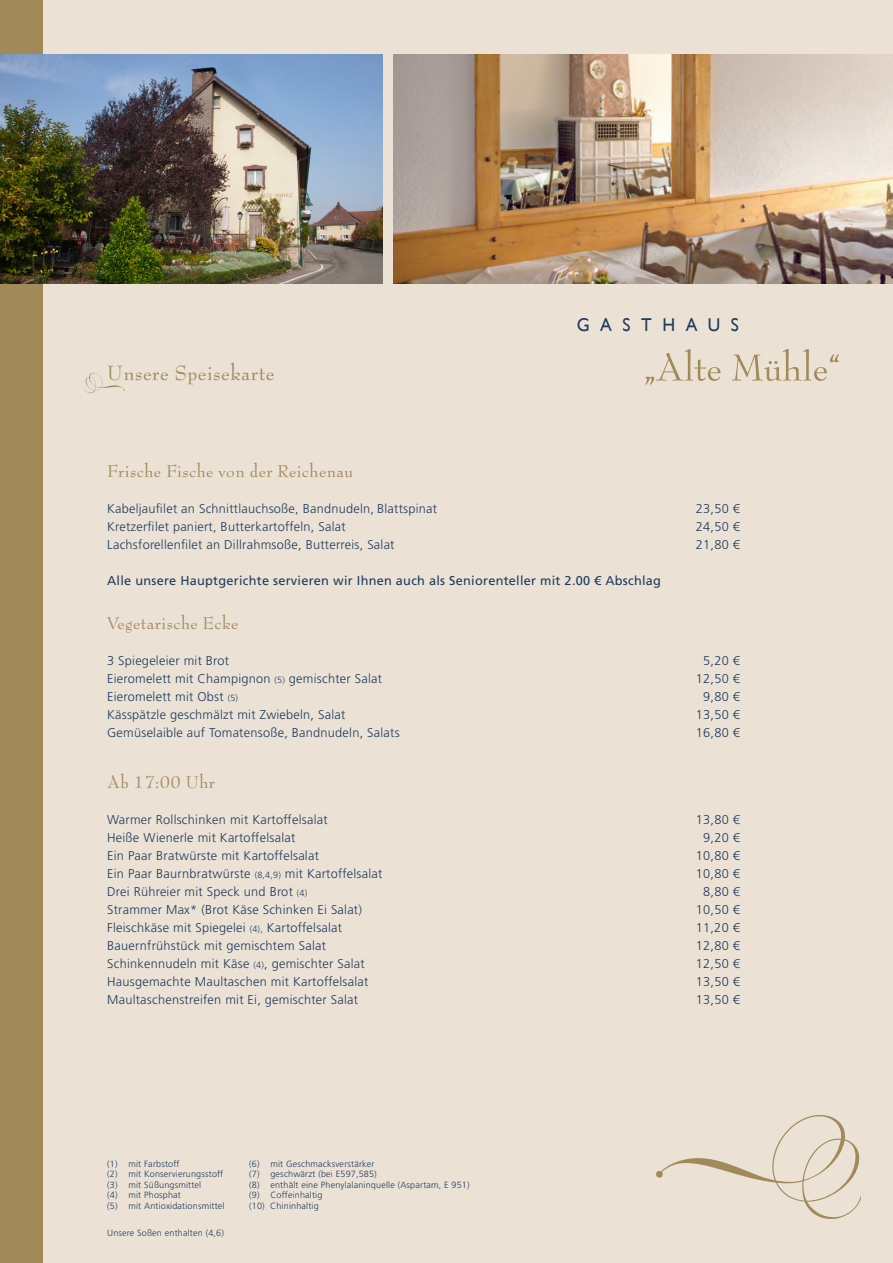
<style>
.page{position:relative;width:893px;height:1263px;background:#ebe2d5}
.page>*{position:absolute;margin:0;border:0;box-sizing:border-box;transform-origin:0 0}
.t1{font:22.5px "Bernhard Modern Std";letter-spacing:.02em;color:#a18959}
.t2{font:18.75px "Bernhard Modern Std";letter-spacing:.02em;color:#a18959}
.t3{font:18.6px "Gill Sans";letter-spacing:.6em;color:#1e3b5f;scale:.95 1}
.t4{font:300 12.75px "Frutiger LT Std";letter-spacing:.02em;color:#1e3b5f}
.t5{font:12.75px "Frutiger LT Std";letter-spacing:.02em;color:#1e3b5f}
.t6{font:300 9px "Frutiger LT Std";letter-spacing:.02em;color:#1e3b5f}
.s1{font-size:9px}
</style>
<div class="page">
<div style="left:0;top:0;width:43px;height:1263px;background:#a18959"></div>
<svg style="left:84px;top:373px;width:41px;height:20px"></svg>
<svg style="left:645px;top:349px;width:194px;height:36px"></svg>
<img style="left:393px;top:54px;width:500px;height:230px">
<img style="left:0;top:54px;width:383px;height:230px">
<svg style="left:656px;top:1115px;width:205px;height:104px"></svg>
<p class="t1" style="left:107px;top:360px;width:169px">Unsere Speisekarte</p>
<p class="t3" style="left:577px;top:314px;width:172px">GASTHAUS</p>
<p class="t2" style="left:107px;top:461px;width:247px">Frische Fische von der Reichenau</p>
<p class="t4" style="left:107px;top:502px;width:331px">Kabeljaufilet an Schnittlauchsoße, Bandnudeln, Blattspinat</p>
<p class="t4" style="left:696px;top:502px;width:46px">23,50 €</p>
<p class="t4" style="left:107px;top:520px;width:240px">Kretzerfilet paniert, Butterkartoffeln, Salat</p>
<p class="t4" style="left:696px;top:520px;width:46px">24,50 €</p>
<p class="t4" style="left:107px;top:538px;width:289px">Lachsforellenfilet an Dillrahmsoße, Butterreis, Salat</p>
<p class="t4" style="left:696px;top:538px;width:46px">21,80 €</p>
<p class="t5" style="left:107px;top:573px;width:555px">Alle unsere Hauptgerichte servieren wir Ihnen auch als Seniorenteller mit 2.00 € Abschlag</p>
<p class="t2" style="left:107px;top:613px;width:133px">Vegetarische Ecke</p>
<p class="t4" style="left:107px;top:653px;width:124px">3 Spiegeleier mit Brot</p>
<p class="t4" style="left:703px;top:653px;width:38px">5,20 €</p>
<p class="t4" style="left:107px;top:671px;width:276px">Eieromelett mit Champignon <span class="s1">(5)</span> gemischter Salat</p>
<p class="t4" style="left:696px;top:671px;width:46px">12,50 €</p>
<p class="t4" style="left:107px;top:689px;width:132px">Eieromelett mit Obst <span class="s1">(5)</span></p>
<p class="t4" style="left:703px;top:689px;width:38px">9,80 €</p>
<p class="t4" style="left:107px;top:707px;width:240px">Kässpätzle geschmälzt mit Zwiebeln, Salat</p>
<p class="t4" style="left:696px;top:707px;width:46px">13,50 €</p>
<p class="t4" style="left:107px;top:725px;width:294px">Gemüselaible auf Tomatensoße, Bandnudeln, Salats</p>
<p class="t4" style="left:696px;top:725px;width:46px">16,80 €</p>
<p class="t2" style="left:107px;top:772px;width:109px">Ab 17:00 Uhr</p>
<p class="t4" style="left:107px;top:812px;width:222px">Warmer Rollschinken mit Kartoffelsalat</p>
<p class="t4" style="left:696px;top:812px;width:46px">13,80 €</p>
<p class="t4" style="left:107px;top:830px;width:190px">Heiße Wienerle mit Kartoffelsalat</p>
<p class="t4" style="left:703px;top:830px;width:38px">9,20 €</p>
<p class="t4" style="left:107px;top:848px;width:213px">Ein Paar Bratwürste mit Kartoffelsalat</p>
<p class="t4" style="left:696px;top:848px;width:46px">10,80 €</p>
<p class="t4" style="left:107px;top:866px;width:277px">Ein Paar Baurnbratwürste <span class="s1">(8,4,9)</span> mit Kartoffelsalat</p>
<p class="t4" style="left:696px;top:866px;width:46px">10,80 €</p>
<p class="t4" style="left:107px;top:884px;width:202px">Drei Rühreier mit Speck und Brot <span class="s1">(4)</span></p>
<p class="t4" style="left:703px;top:884px;width:38px">8,80 €</p>
<p class="t4" style="left:107px;top:902px;width:256px">Strammer Max* (Brot Käse Schinken Ei Salat)</p>
<p class="t4" style="left:696px;top:902px;width:46px">10,50 €</p>
<p class="t4" style="left:107px;top:920px;width:236px">Fleischkäse mit Spiegelei <span class="s1">(4),</span> Kartoffelsalat</p>
<p class="t4" style="left:696px;top:920px;width:46px">11,20 €</p>
<p class="t4" style="left:107px;top:938px;width:220px">Bauernfrühstück mit gemischtem Salat</p>
<p class="t4" style="left:696px;top:938px;width:46px">12,80 €</p>
<p class="t4" style="left:107px;top:956px;width:259px">Schinkennudeln mit Käse <span class="s1">(4)</span>, gemischter Salat</p>
<p class="t4" style="left:696px;top:956px;width:46px">12,50 €</p>
<p class="t4" style="left:107px;top:974px;width:263px">Hausgemachte Maultaschen mit Kartoffelsalat</p>
<p class="t4" style="left:696px;top:974px;width:46px">13,50 €</p>
<p class="t4" style="left:107px;top:992px;width:252px">Maultaschenstreifen mit Ei, gemischter Salat</p>
<p class="t4" style="left:696px;top:992px;width:46px">13,50 €</p>
<p class="t6" style="left:107px;top:1158px;width:74px">(1) mit Farbstoff</p>
<p class="t6" style="left:107px;top:1169px;width:118px">(2) mit Konservierungsstoff</p>
<p class="t6" style="left:107px;top:1179px;width:96px">(3) mit Süßungsmittel</p>
<p class="t6" style="left:107px;top:1190px;width:75px">(4) mit Phosphat</p>
<p class="t6" style="left:107px;top:1200px;width:119px">(5) mit Antioxidationsmittel</p>
<p class="t6" style="left:107px;top:1227px;width:118px">Unsere Soßen enthalten (4,6)</p>
<p class="t6" style="left:249px;top:1158px;width:127px">(6) mit Geschmacksverstärker</p>
<p class="t6" style="left:249px;top:1169px;width:129px">(7) geschwärzt (bei E597,585)</p>
<p class="t6" style="left:249px;top:1179px;width:222px">(8) enthält eine Phenylalaninquelle (Aspartam, E 951)</p>
<p class="t6" style="left:249px;top:1190px;width:75px">(9) Coffeinhaltig</p>
<p class="t6" style="left:249px;top:1200px;width:71px">(10) Chininhaltig</p>
</div>
